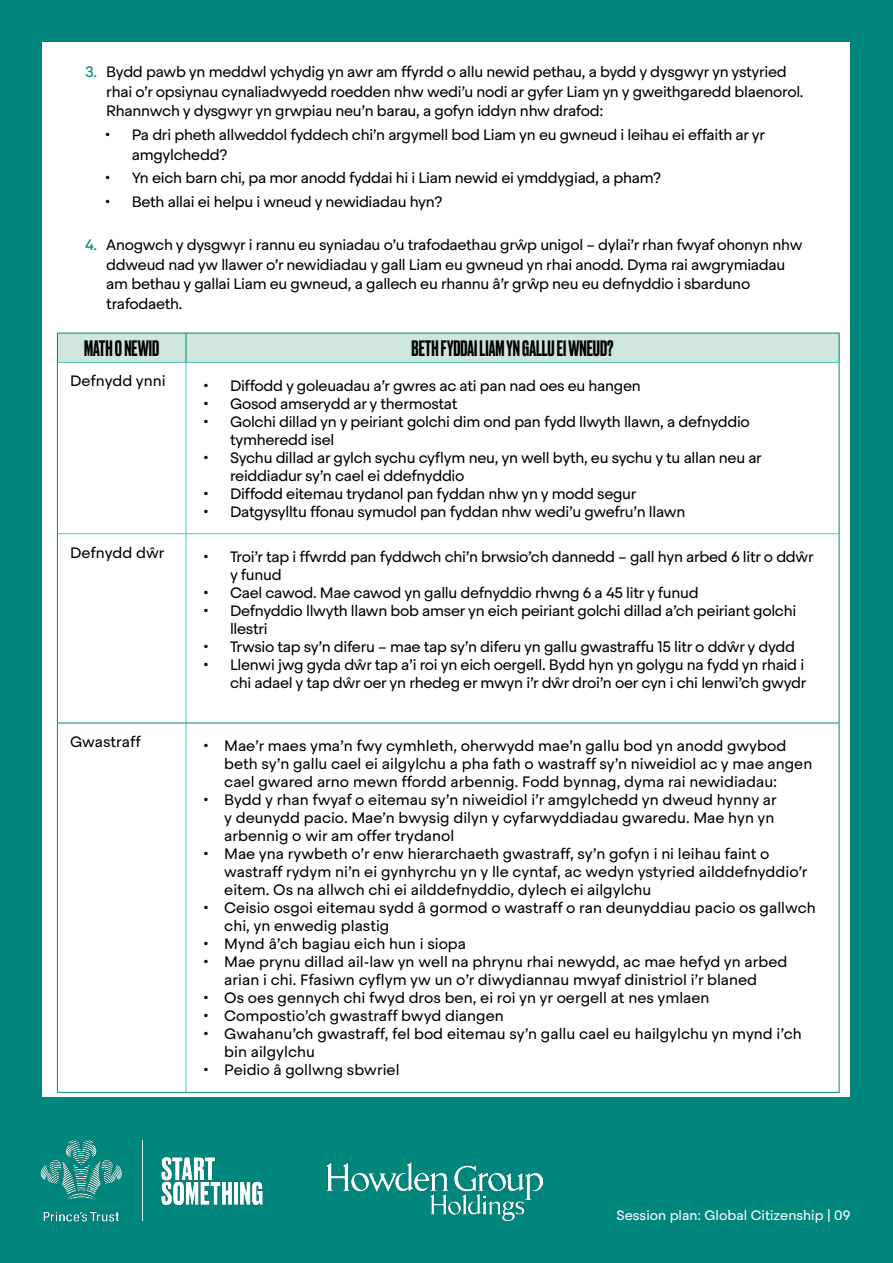
<style>
.page{position:relative;width:893px;height:1263px;background:#00867c}
.page>*{position:absolute;margin:0;border:0;box-sizing:border-box;transform-origin:0 0}
.t1{font:500 21px "Druk";color:#000}
.t2{font:15px/19.5px "Steradian";letter-spacing:-.02em;color:#000}
.t3{font:15px/18px "Steradian";color:#000}
.t4{font:13.5px "Steradian";color:#fff}
.s1{color:#00867c}
</style>
<div class="page">
<div style="left:43px;top:43px;width:807px;height:1054px;background:#fff"></div>
<img style="left:40px;top:1140px;width:223px;height:82px">
<img style="left:327px;top:1163px;width:216px;height:57px">
<div style="left:57px;top:333px;width:129px;height:29px;background:#cee6de"></div>
<div style="left:186px;top:333px;width:653px;height:29px;background:#cee6de"></div>
<svg style="left:186px;top:334px;width:1px;height:28px"></svg>
<hr style="left:186px;top:333px;width:653px;height:1px;background:#00867c">
<svg style="left:839px;top:333px;width:1px;height:29px"></svg>
<hr style="left:186px;top:362px;width:653px;height:1px;background:#53c3bf">
<hr style="left:58px;top:362px;width:128px;height:1px;background:#53c3bf">
<hr style="left:186px;top:363px;width:1px;height:170px;background:#53c3bf">
<hr style="left:58px;top:533px;width:128px;height:1px;background:#53c3bf">
<hr style="left:186px;top:534px;width:1px;height:189px;background:#53c3bf">
<hr style="left:186px;top:723px;width:1px;height:369px;background:#53c3bf">
<hr style="left:186px;top:533px;width:653px;height:1px;background:#53c3bf">
<hr style="left:57px;top:333px;width:129px;height:1px;background:#00867c">
<svg style="left:57px;top:333px;width:1px;height:29px"></svg>
<hr style="left:57px;top:362px;width:1px;height:172px;background:#00867c">
<hr style="left:839px;top:362px;width:1px;height:172px;background:#00867c">
<hr style="left:57px;top:534px;width:1px;height:189px;background:#00867c">
<hr style="left:839px;top:534px;width:1px;height:189px;background:#00867c">
<hr style="left:57px;top:723px;width:129px;height:1px;background:#00867c">
<hr style="left:57px;top:723px;width:1px;height:369px;background:#00867c">
<hr style="left:186px;top:723px;width:653px;height:1px;background:#00867c">
<hr style="left:839px;top:723px;width:1px;height:369px;background:#00867c">
<hr style="left:57px;top:1092px;width:129px;height:1px;background:#00867c">
<hr style="left:186px;top:1092px;width:653px;height:1px;background:#00867c">
<p class="t2" style="left:106px;top:62px;width:699px;text-indent:-21px"><span class="s1">3.</span> Bydd pawb yn meddwl ychydig yn awr am ffyrdd o allu newid pethau, a bydd y dysgwyr yn ystyried rhai o’r opsiynau cynaliadwyedd roedden nhw wedi’u nodi ar gyfer Liam yn y gweithgaredd blaenorol.<br>Rhannwch y dysgwyr yn grwpiau neu’n barau, a gofyn iddyn nhw drafod:</p>
<p class="t2" style="left:132px;top:125px;width:635px;text-indent:-27px">• Pa dri pheth allweddol fyddech chi’n argymell bod Liam yn eu gwneud i leihau ei effaith ar yr amgylchedd?</p>
<p class="t2" style="left:105px;top:168px;width:558px">• Yn eich barn chi, pa mor anodd fyddai hi i Liam newid ei ymddygiad, a pham?</p>
<p class="t2" style="left:105px;top:192px;width:339px">• Beth allai ei helpu i wneud y newidiadau hyn?</p>
<p class="t2" style="left:106px;top:235px;width:698px;text-indent:-21px"><span class="s1">4.</span> Anogwch y dysgwyr i rannu eu syniadau o’u trafodaethau grŵp unigol – dylai’r rhan fwyaf ohonyn nhw ddweud nad yw llawer o’r newidiadau y gall Liam eu gwneud yn rhai anodd. Dyma rai awgrymiadau am bethau y gallai Liam eu gwneud, a gallech eu rhannu â’r grŵp neu eu defnyddio i sbarduno trafodaeth.</p>
<h1 class="t1" style="left:84px;top:334px;width:76px">MATH O NEWID</h1>
<h1 class="t1" style="left:412px;top:334px;width:203px">BETH FYDDAI LIAM YN GALLU EI WNEUD?</h1>
<p class="t3" style="left:70px;top:372px;width:97px">Defnydd ynni</p>
<p class="t2" style="left:203px;top:376px;width:439px">• Diffodd y goleuadau a’r gwres ac ati pan nad oes eu hangen</p>
<p class="t2" style="left:203px;top:394px;width:256px">• Gosod amserydd ar y thermostat</p>
<p class="t2" style="left:230px;top:412px;width:521px;line-height:18px;text-indent:-27px">• Golchi dillad yn y peiriant golchi dim ond pan fydd llwyth llawn, a defnyddio tymheredd isel</p>
<p class="t2" style="left:230px;top:448px;width:533px;line-height:18px;text-indent:-27px">• Sychu dillad ar gylch sychu cyflym neu, yn well byth, eu sychu y tu allan neu ar reiddiadur sy’n cael ei ddefnyddio</p>
<p class="t2" style="left:203px;top:484px;width:435px">• Diffodd eitemau trydanol pan fyddan nhw yn y modd segur</p>
<p class="t2" style="left:203px;top:502px;width:484px">• Datgysylltu ffonau symudol pan fyddan nhw wedi’u gwefru’n llawn</p>
<p class="t3" style="left:70px;top:543px;width:96px">Defnydd dŵr</p>
<p class="t2" style="left:230px;top:548px;width:585px;line-height:18px;text-indent:-27px">• Troi’r tap i ffwrdd pan fyddwch chi’n brwsio’ch dannedd – gall hyn arbed 6 litr o ddŵr y funud</p>
<p class="t2" style="left:203px;top:583px;width:497px">• Cael cawod. Mae cawod yn gallu defnyddio rhwng 6 a 45 litr y funud</p>
<p class="t2" style="left:230px;top:602px;width:568px;line-height:18px;text-indent:-27px">• Defnyddio llwyth llawn bob amser yn eich peiriant golchi dillad a’ch peiriant golchi llestri</p>
<p class="t2" style="left:203px;top:637px;width:594px">• Trwsio tap sy’n diferu – mae tap sy’n diferu yn gallu gwastraffu 15 litr o ddŵr y dydd</p>
<p class="t2" style="left:203px;top:656px;width:605px;line-height:18px;text-align:right">• Llenwi jwg gyda dŵr tap a’i roi yn eich oergell. Bydd hyn yn golygu na fydd yn rhaid i chi adael y tap dŵr oer yn rhedeg er mwyn i’r dŵr droi’n oer cyn i chi lenwi’ch gwydr</p>
<p class="t3" style="left:70px;top:733px;width:72px">Gwastraff</p>
<p class="t3" style="left:224px;top:737px;width:589px;text-indent:-21px">• Mae’r maes yma’n fwy cymhleth, oherwydd mae’n gallu bod yn anodd gwybod beth sy’n gallu cael ei ailgylchu a pha fath o wastraff sy’n niweidiol ac y mae angen cael gwared arno mewn ffordd arbennig. Fodd bynnag, dyma rai newidiadau:</p>
<p class="t3" style="left:224px;top:791px;width:554px;text-indent:-21px">• Bydd y rhan fwyaf o eitemau sy’n niweidiol i’r amgylchedd yn dweud hynny ar y deunydd pacio. Mae’n bwysig dilyn y cyfarwyddiadau gwaredu. Mae hyn yn arbennig o wir am offer trydanol</p>
<p class="t3" style="left:224px;top:845px;width:585px;text-indent:-21px">• Mae yna rywbeth o’r enw hierarchaeth gwastraff, sy’n gofyn i ni leihau faint o wastraff rydym ni’n ei gynhyrchu yn y lle cyntaf, ac wedyn ystyried ailddefnyddio’r eitem. Os na allwch chi ei ailddefnyddio, dylech ei ailgylchu</p>
<p class="t3" style="left:224px;top:899px;width:593px;text-indent:-21px">• Ceisio osgoi eitemau sydd â gormod o wastraff o ran deunyddiau pacio os gallwch chi, yn enwedig plastig</p>
<p class="t3" style="left:203px;top:935px;width:265px">• Mynd â’ch bagiau eich hun i siopa</p>
<p class="t3" style="left:203px;top:953px;width:586px;text-align:center">• Mae prynu dillad ail-law yn well na phrynu rhai newydd, ac mae hefyd yn arbed arian i chi. Ffasiwn cyflym yw un o’r diwydiannau mwyaf dinistriol i’r blaned</p>
<p class="t3" style="left:203px;top:989px;width:508px">• Os oes gennych chi fwyd dros ben, ei roi yn yr oergell at nes ymlaen</p>
<p class="t3" style="left:203px;top:1007px;width:302px">• Compostio’ch gwastraff bwyd diangen</p>
<p class="t3" style="left:224px;top:1025px;width:579px;text-indent:-21px">• Gwahanu’ch gwastraff, fel bod eitemau sy’n gallu cael eu hailgylchu yn mynd i’ch bin ailgylchu</p>
<p class="t3" style="left:203px;top:1061px;width:198px">• Peidio â gollwng sbwriel</p>
<p class="t4" style="left:616px;top:1207px;width:235px">Session plan: Global Citizenship | 09</p>
</div>
